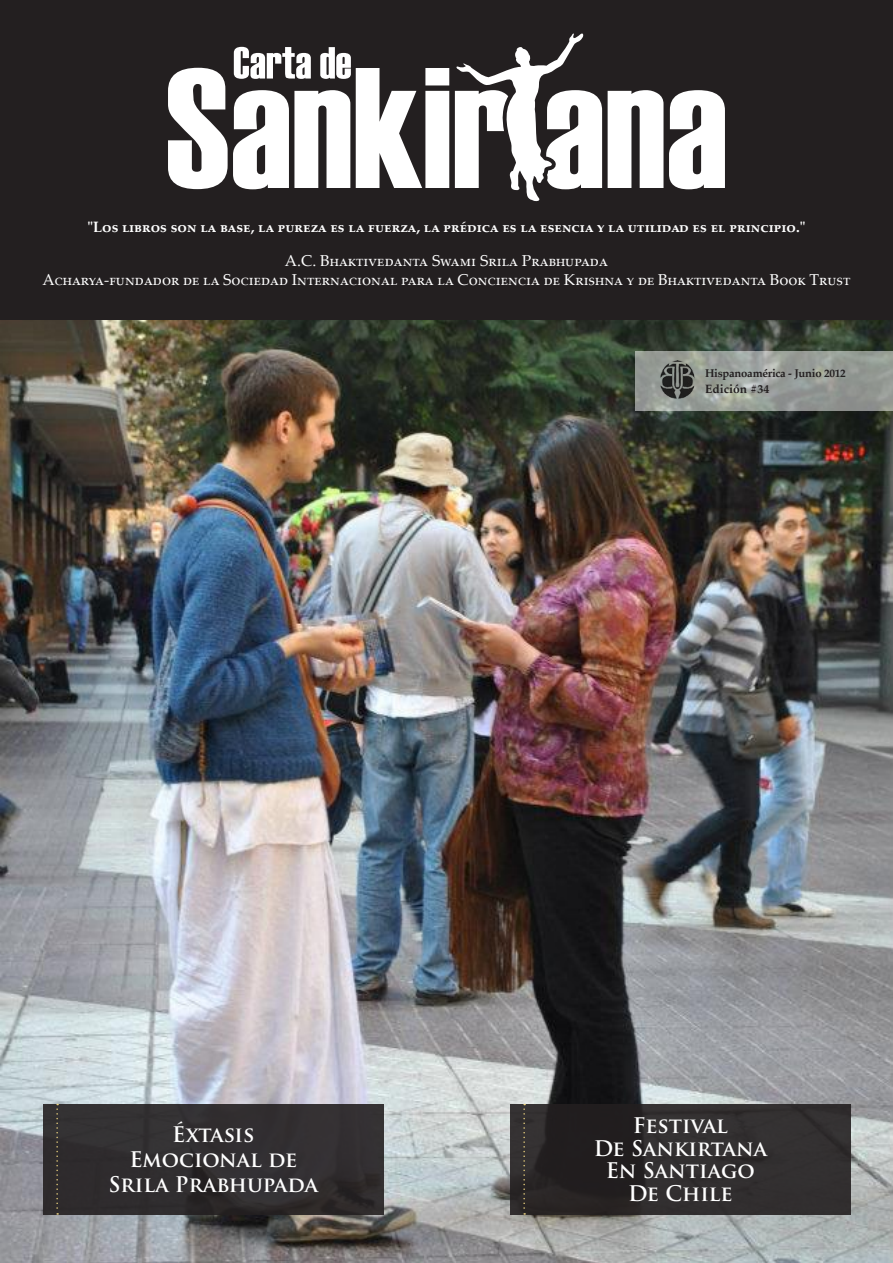
<style>
.page{position:relative;width:893px;height:1263px;background:#fff}
.page>*{position:absolute;margin:0;border:0;box-sizing:border-box;transform-origin:0 0}
.t1{font:700 21px/22.5px "Trajan Pro";color:#fff;text-align:center}
.t2{font:15.75px/19.2px "Palatino Linotype";color:#fff;text-align:center}
.t3{font:700 15px "Palatino Linotype";color:#fff}
.t4{font:700 12px "Palatino";color:#231f20}
.t5{font:700 11.25px "Palatino";letter-spacing:-.02em;color:#231f20}
</style>
<div class="page">
<img style="left:0;top:319px;width:893px;height:944px">
<svg style="left:636px;top:351px;width:257px;height:59px;background:#989d98"></svg>
<img style="left:655px;top:361px;width:46px;height:40px">
<div style="left:0;top:0;width:893px;height:319px;background:#231f20"></div>
<svg style="left:168px;top:33px;width:557px;height:168px"></svg>
<div style="left:43px;top:1104px;width:340px;height:110px;background:#312e30"></div>
<svg style="left:56px;top:1104px;width:2px;height:111px"></svg>
<div style="left:510px;top:1104px;width:340px;height:110px;background:linear-gradient(to bottom,#2e2b2c,#2d292a)"></div>
<svg style="left:523px;top:1104px;width:2px;height:111px"></svg>
<p class="t3" style="left:87px;top:216px;width:720px">"Los libros son la base, la pureza es la fuerza, la prédica es la esencia y la utilidad es el principio."</p>
<p class="t2" style="left:43px;top:251px;width:809px">A.C. Bhaktivedanta Swami Srila Prabhupada<br>Acharya-fundador de la Sociedad Internacional para la Conciencia de Krishna y de Bhaktivedanta Book Trust</p>
<p class="t5" style="left:705px;top:364px;width:142px">Hispanoamérica - Junio 2012</p>
<p class="t4" style="left:705px;top:379px;width:66px">Edición #34</p>
<h1 class="t1" style="left:109px;top:1122px;width:211px;line-height:25.2px">Éxtasis<br>Emocional de<br>Srila Prabhupada</h1>
<h1 class="t1" style="left:594px;top:1115px;width:175px">Festival<br>De Sankirtana<br>En Santiago<br>De Chile</h1>
</div>
